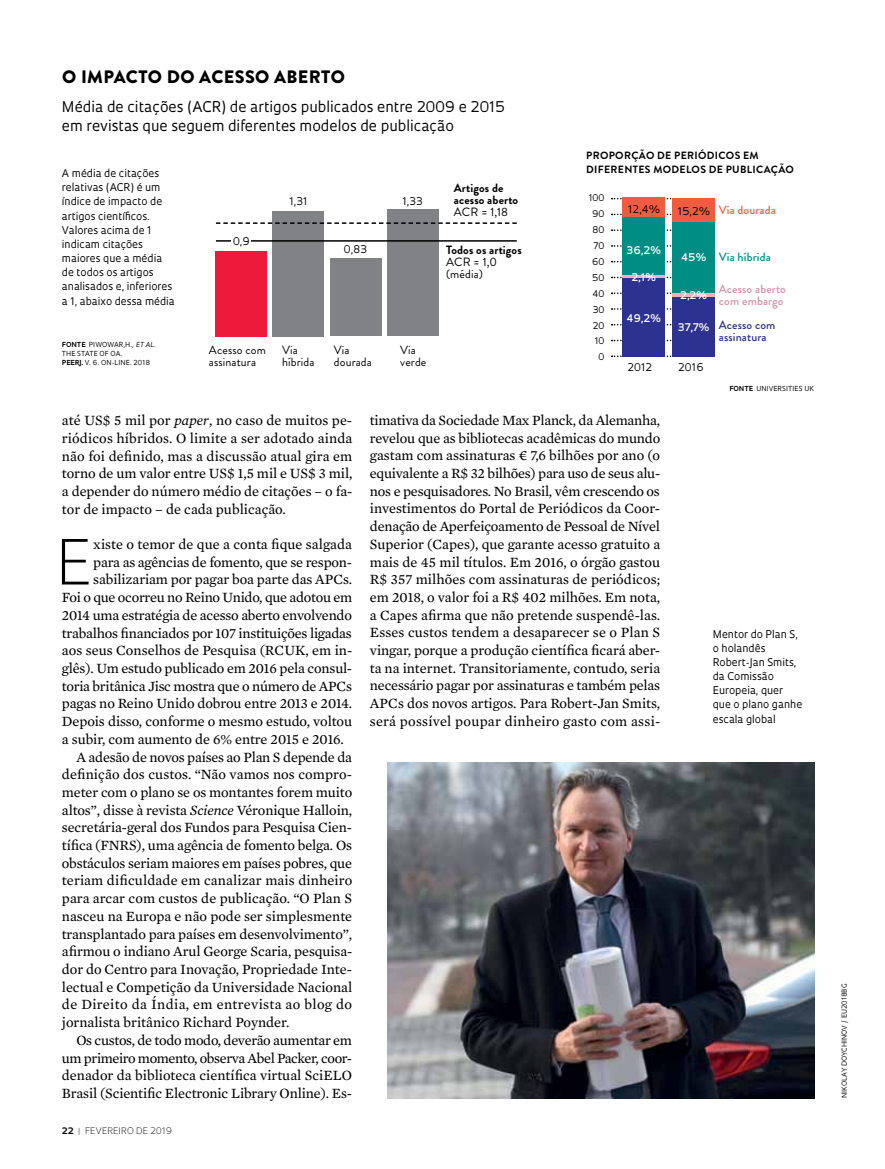
<style>
.page{position:relative;width:885px;height:1169px;background:#fff}
.page>*{position:absolute;margin:0;border:0;box-sizing:border-box;transform-origin:0 0}
.t1{font:300 60.45px "Oculum";color:#000}
.t2{font:900 18px "Brandon Grotesque";letter-spacing:.02em;color:#000}
.t3{font:14.4px/17.7px "Mercury Text G2";letter-spacing:-.005em;color:#000;text-align:justify}
.t4{font:14.4px/18.3px "Oculum";color:#000}
.t5{font:14.4px "Mercury Text G2";letter-spacing:-.025em;color:#000}
.t6{font:14.4px "Mercury Text G2";letter-spacing:.025em;color:#000}
.t7{font:12px/12px "Brandon Grotesque";letter-spacing:.01em;color:#000}
.t8{font:700 12px/12px "Brandon Grotesque";letter-spacing:.01em;color:#000}
.t9{font:500 12px/12px "Brandon Grotesque";letter-spacing:.01em;color:#d491aa}
.t10{font:500 12px/12px "Brandon Grotesque";letter-spacing:.01em;color:#2d3291}
.t11{font:500 12px "Brandon Grotesque";letter-spacing:.01em;color:#f15b40}
.t12{font:500 12px "Brandon Grotesque";letter-spacing:.01em;color:#008e84}
.t13{font:700 10.5px/14.1px "Brandon Grotesque";letter-spacing:.03em;color:#000}
.t14{font:10.35px/14.1px "Oculum";color:#000}
.t15{font:600 10.35px "Oculum";letter-spacing:.005em;color:#fff}
.t16{font:9px/15.9px "Oculum";letter-spacing:.01em;color:#000;text-align:right}
.t17{font:300 8.7px "Oculum";letter-spacing:.015em;color:#000}
.t18{font:6.75px/8.9px "Oculum";letter-spacing:.015em;color:#000}
.s1{font-weight:700}
.s2{font-style:italic}
.s3{font-weight:700;color:#939598}
</style>
<div class="page">
<div style="left:273px;top:211px;width:51px;height:125px;background:#808285"></div>
<div style="left:330px;top:259px;width:51px;height:77px;background:#808285"></div>
<div style="left:387px;top:210px;width:51px;height:126px;background:#808285"></div>
<hr style="left:216px;top:240px;width:301px;height:2px;background:#000">
<svg style="left:216px;top:222px;width:301px;height:2px"></svg>
<div style="left:216px;top:251px;width:51px;height:85px;background:#ed1a3b"></div>
<div style="left:232px;top:237px;width:19px;height:13px;background:#fff"></div>
<svg style="left:612px;top:198px;width:60px;height:1px"></svg>
<svg style="left:612px;top:355px;width:60px;height:2px"></svg>
<svg style="left:612px;top:340px;width:60px;height:1px"></svg>
<svg style="left:612px;top:324px;width:60px;height:1px"></svg>
<svg style="left:612px;top:308px;width:60px;height:2px"></svg>
<svg style="left:612px;top:292px;width:60px;height:2px"></svg>
<svg style="left:612px;top:277px;width:60px;height:1px"></svg>
<svg style="left:612px;top:261px;width:60px;height:1px"></svg>
<svg style="left:612px;top:245px;width:60px;height:2px"></svg>
<svg style="left:612px;top:229px;width:60px;height:2px"></svg>
<svg style="left:612px;top:214px;width:60px;height:1px"></svg>
<div style="left:622px;top:198px;width:43px;height:20px;background:#f15b40"></div>
<div style="left:622px;top:218px;width:43px;height:57px;background:#008e84"></div>
<hr style="left:622px;top:275px;width:43px;height:3px;background:#eab2c1">
<div style="left:622px;top:278px;width:43px;height:79px;background:#2d3291"></div>
<div style="left:672px;top:198px;width:43px;height:24px;background:#f15b40"></div>
<div style="left:672px;top:222px;width:43px;height:71px;background:#008e84"></div>
<hr style="left:672px;top:293px;width:43px;height:4px;background:#eab2c1">
<div style="left:672px;top:297px;width:43px;height:60px;background:#2d3291"></div>
<img style="left:387px;top:762px;width:427px;height:336px">
<p class="t2" style="left:62px;top:64px;width:284px">O IMPACTO DO ACESSO ABERTO</p>
<p class="t4" style="left:62px;top:97px;width:445px">M édia de citações (ACR) de artigos publicados entre 2009 e 2015 em revistas que seguem diferentes modelos de publicação</p>
<p class="t14" style="left:62px;top:166px;width:114px">A média de citações relativas (ACR) é um índice de impacto de artigos científicos.<br>Valores acima de 1 indicam citações maiores que a média de todos os artigos analisados e, inferiores a 1, abaixo dessa média</p>
<p class="t18" style="left:62px;top:340px;width:95px"><span class="s1">FONTE</span> P iwowar,h ., <span class="s2">et al</span>. the</p>
<p class="t18" style="left:62px;top:348px;width:90px;text-indent:15px">state of oa.<br><span class="s1">PEERJ.</span> v. 6. on-line. 2018</p>
<p class="t14" style="left:233px;top:234px;width:18px">0,9</p>
<p class="t14" style="left:289px;top:194px;width:20px">1,31</p>
<p class="t14" style="left:344px;top:241px;width:25px">0,83</p>
<p class="t14" style="left:402px;top:194px;width:22px">1,33</p>
<p class="t8" style="left:454px;top:182px;width:66px">ARTIGOS DE<br>ACESSO ABERTO</p>
<p class="t7" style="left:454px;top:206px;width:56px">ACR = 1,18</p>
<p class="t8" style="left:446px;top:244px;width:77px">TODOS OS ARTIGOS</p>
<p class="t7" style="left:446px;top:256px;width:52px">ACR = 1,0 (média)</p>
<p class="t7" style="left:209px;top:344px;width:59px">Acesso com assinatura</p>
<p class="t7" style="left:282px;top:344px;width:34px">Via híbrida</p>
<p class="t7" style="left:334px;top:344px;width:39px">Via dourada</p>
<p class="t7" style="left:400px;top:344px;width:28px">Via verde</p>
<p class="t13" style="left:586px;top:149px;width:209px">PROPORÇÃO DE PERIÓDICOS EM<br>DIFERENTES MODELOS DE PUBLICAÇÃO</p>
<p class="t16" style="left:589px;top:189px;width:17px">100<br>90<br>80<br>70<br>60<br>50<br>40<br>30<br>20<br>10<br>0</p>
<p class="t14" style="left:628px;top:201px;width:32px">12,4%</p>
<p class="t15" style="left:627px;top:243px;width:35px">36,2%</p>
<p class="t15" style="left:631px;top:270px;width:25px">2,1%</p>
<p class="t15" style="left:627px;top:311px;width:35px">49,2%</p>
<p class="t14" style="left:628px;top:359px;width:26px">2012</p>
<p class="t14" style="left:678px;top:204px;width:33px">15,2%</p>
<p class="t15" style="left:681px;top:250px;width:26px">45%</p>
<p class="t15" style="left:680px;top:288px;width:28px">2,2%</p>
<p class="t15" style="left:678px;top:320px;width:32px">37,7%</p>
<p class="t14" style="left:678px;top:359px;width:27px">2016</p>
<p class="t11" style="left:719px;top:201px;width:59px">Via dourada</p>
<p class="t12" style="left:719px;top:249px;width:53px">Via híbrida</p>
<p class="t9" style="left:719px;top:283px;width:69px">Acesso aberto com embargo</p>
<p class="t10" style="left:719px;top:319px;width:58px">Acesso com assinatura</p>
<p class="t18" style="left:729px;top:384px;width:85px"><span class="s1">FONTE</span> universities uk</p>
<p class="t3" style="left:62px;top:411px;width:292px">até US$ 5 mil por <span class="s2">paper</span>, no caso de muitos pe&shy;riódicos híbridos. O limite a ser adotado ainda não foi definido, mas a discussão atual gira em torno de um valor entre US$ 1,5 mil e US$ 3 mil, a depender do número médio de citações – o fa&shy;tor de impacto – de cada publicação.</p>
<h1 class="t1" style="left:56px;top:520px;width:28px">E</h1>
<p class="t3" style="left:93px;top:534px;width:260px">xiste o temor de que a conta fique salgada</p>
<p class="t3" style="left:93px;top:552px;width:260px">para as agências de fomento, que se respon-</p>
<p class="t3" style="left:93px;top:570px;width:260px">sabilizariam por pagar boa parte das APCs.</p>
<p class="t3" style="left:62px;top:588px;width:292px">Foi o que ocorreu no Reino Unido, que adotou em</p>
<p class="t3" style="left:62px;top:605px;width:292px">2014 uma estratégia de acesso aberto envolvendo</p>
<p class="t3" style="left:62px;top:623px;width:291px">trabalhos financiados por 107 instituições ligadas</p>
<p class="t3" style="left:62px;top:641px;width:292px">aos seus Conselhos de Pesquisa (RCUK, em in-</p>
<p class="t3" style="left:62px;top:658px;width:292px">glês). Um estudo publicado em 2016 pela consul-</p>
<p class="t3" style="left:62px;top:676px;width:292px">toria britânica Jisc mostra que o número de APCs</p>
<p class="t3" style="left:62px;top:694px;width:292px">pagas no Reino Unido dobrou entre 2013 e 2014.</p>
<p class="t3" style="left:62px;top:711px;width:292px">Depois disso, conforme o mesmo estudo, voltou</p>
<p class="t3" style="left:62px;top:729px;width:283px">a subir, com aumento de 6% entre 2015 e 2016.</p>
<p class="t3" style="left:76px;top:747px;width:277px">A adesão de novos países ao Plan S depende da</p>
<p class="t3" style="left:62px;top:765px;width:292px">definição dos custos. “Não vamos nos compro-</p>
<p class="t3" style="left:62px;top:782px;width:292px">meter com o plano se os montantes forem muito</p>
<p class="t3" style="left:62px;top:800px;width:292px">altos”, disse à revista <span class="s2">Science</span> Véronique Halloin,</p>
<p class="t3" style="left:62px;top:818px;width:292px">secretária-geral dos Fundos para Pesquisa Cien-</p>
<p class="t3" style="left:62px;top:835px;width:292px">tífica (FNRS), uma agência de fomento belga. Os</p>
<p class="t3" style="left:62px;top:853px;width:292px">obstáculos seriam maiores em países pobres, que</p>
<p class="t3" style="left:62px;top:871px;width:292px">teriam dificuldade em canalizar mais dinheiro</p>
<p class="t3" style="left:62px;top:888px;width:292px">para arcar com custos de publicação. “O Plan S</p>
<p class="t3" style="left:62px;top:906px;width:292px">nasceu na Europa e não pode ser simplesmente</p>
<p class="t3" style="left:62px;top:924px;width:292px">transplantado para países em desenvolvimento”,</p>
<p class="t3" style="left:62px;top:941px;width:292px">afirmou o indiano Arul George Scaria, pesquisa-</p>
<p class="t3" style="left:62px;top:959px;width:292px">dor do Centro para Inovação, Propriedade Inte-</p>
<p class="t3" style="left:62px;top:977px;width:292px">lectual e Competição da Universidade Nacional</p>
<p class="t6" style="left:62px;top:994px;width:292px">de Direito da Índia, em entrevista ao blog do</p>
<p class="t3" style="left:62px;top:1012px;width:229px">jornalista britânico Richard Poynder.</p>
<p class="t3" style="left:76px;top:1030px;width:277px">Os custos, de todo modo, deverão aumentar em</p>
<p class="t5" style="left:62px;top:1047px;width:292px">um primeiro momento, observa Abel Packer, coor-</p>
<p class="t3" style="left:62px;top:1065px;width:292px">denador da biblioteca científica virtual SciELO</p>
<p class="t3" style="left:62px;top:1083px;width:292px">Brasil (Scientific Electronic Library Online). Es-</p>
<p class="t17" style="left:62px;top:1124px;width:112px"><span class="s1">22</span> <span class="s3">|</span> FEVEREIRO DE 2019</p>
<p class="t3" style="left:370px;top:410px;width:292px">timativa da Sociedade Max Planck, da Alemanha, revelou que as bibliotecas acadêmicas do mundo gastam com assinaturas € 7,6 bilhões por ano (o equivalente a R$ 32 bilhões) para uso de seus alu&shy;nos e pesquisadores. No Brasil, vêm crescendo os investimentos do Portal de Periódicos da Coor&shy;denação de Aperfeiçoamento de Pessoal de Nível Superior (Capes), que garante acesso gratuito a mais de 45 mil títulos. Em 2016, o órgão gastou R$ 357 milhões com assinaturas de periódicos; em 2018, o valor foi a R$ 402 milhões. Em nota, a Capes afirma que não pretende suspendê-las.<br>Esses custos tendem a desaparecer se o Plan S vingar, porque a produção científica ficará aber&shy;ta na internet. Transitoriamente, contudo, seria necessário pagar por assinaturas e também pelas APCs dos novos artigos. Para Robert-Jan Smits, será possível poupar dinheiro gasto com assi-</p>
<p class="t14" style="left:713px;top:626px;width:91px">Mentor do Plan S, o holandês<br>Robert-Jan Smits, da Comissão<br>Europeia, quer que o plano ganhe escala global</p>
<p class="t18" style="left:840px;top:1098px;width:116px;rotate:-90deg">nikolay doych inov / eu2018bg</p>
</div>
